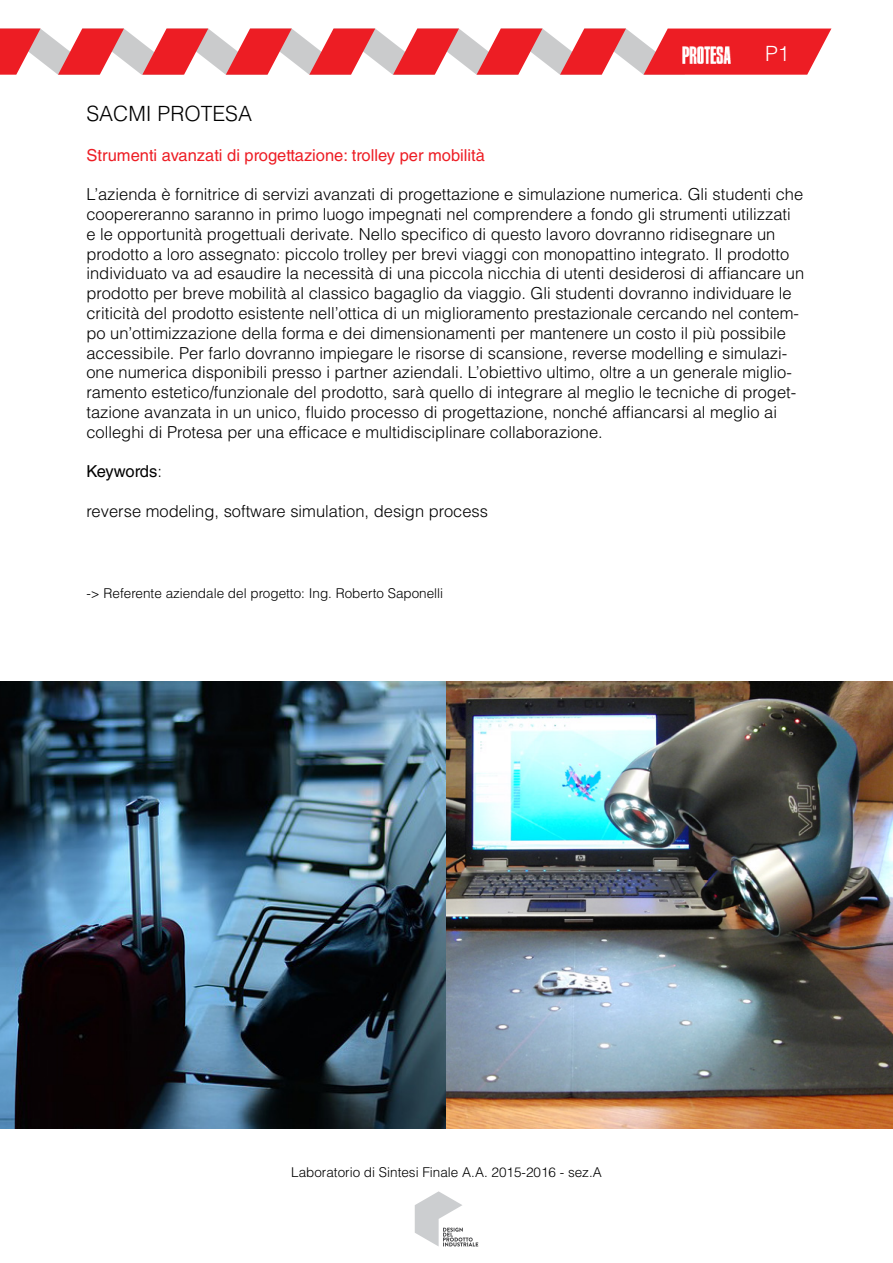
<style>
.page{position:relative;width:893px;height:1263px;background:#fff}
.page>*{position:absolute;margin:0;border:0;box-sizing:border-box;transform-origin:0 0}
.t1{font:300 21px "Helvetica LT Std";color:#000}
.t2{font:300 21px "Helvetica LT Std";color:#fff}
.t3{font:300 16.5px/19.8px "Helvetica LT Std";color:#000}
.t4{font:16.5px "Helvetica LT Std";color:#ed1d24}
.t5{font:16.5px "Helvetica LT Std";letter-spacing:-.01em;color:#000}
.t6{font:300 13.5px "Helvetica LT Std";color:#000}
.s1{font-weight:300}
</style>
<div class="page">
<svg style="left:415px;top:1191px;width:63px;height:55px"></svg>
<img style="left:0;top:681px;width:893px;height:447px">
<svg style="left:0;top:29px;width:831px;height:46px"></svg>
<img style="left:682px;top:46px;width:49px;height:17px">
<p class="t2" style="left:765px;top:40px;width:26px">P1</p>
<p class="t1" style="left:86px;top:100px;width:167px">SACMI PROTESA</p>
<p class="t4" style="left:86px;top:145px;width:400px">Strumenti avanzati di progettazione: trolley per mobilità</p>
<p class="t3" style="left:86px;top:184px;width:719px">L’azienda è fornitrice di servizi avanzati di progettazione e simulazione numerica. Gli studenti che coopereranno saranno in primo luogo impegnati nel comprendere a fondo gli strumenti utilizzati<br>e le opportunità progettuali derivate. Nello specifico di questo lavoro dovranno ridisegnare un prodotto a loro assegnato: piccolo trolley per brevi viaggi con monopattino integrato. Il prodotto individuato va ad esaudire la necessità di una piccola nicchia di utenti desiderosi di affiancare un prodotto per breve mobilità al classico bagaglio da viaggio. Gli studenti dovranno individuare le criticità del prodotto esistente nell’ottica di un miglioramento prestazionale cercando nel contem&shy;po un’ottimizzazione della forma e dei dimensionamenti per mantenere un costo il più possibile accessibile. Per farlo dovranno impiegare le risorse di scansione, reverse modelling e simulazi&shy;one numerica disponibili presso i partner aziendali. L’obiettivo ultimo, oltre a un generale miglio&shy;ramento estetico/funzionale del prodotto, sarà quello di integrare al meglio le tecniche di proget&shy;tazione avanzata in un unico, fluido processo di progettazione, nonché affiancarsi al meglio ai colleghi di Protesa per una efficace e multidisciplinare collaborazione.</p>
<p class="t5" style="left:86px;top:462px;width:77px">Keywords<span class="s1">:</span></p>
<p class="t3" style="left:86px;top:501px;width:403px">reverse modeling, software simulation, design process</p>
<p class="t6" style="left:86px;top:585px;width:358px">-&gt; Referente aziendale del progetto: Ing. Roberto Saponelli</p>
<p class="t6" style="left:291px;top:1163px;width:312px">Laboratorio di Sintesi Finale A.A. 2015-2016 - sez.A</p>
</div>
